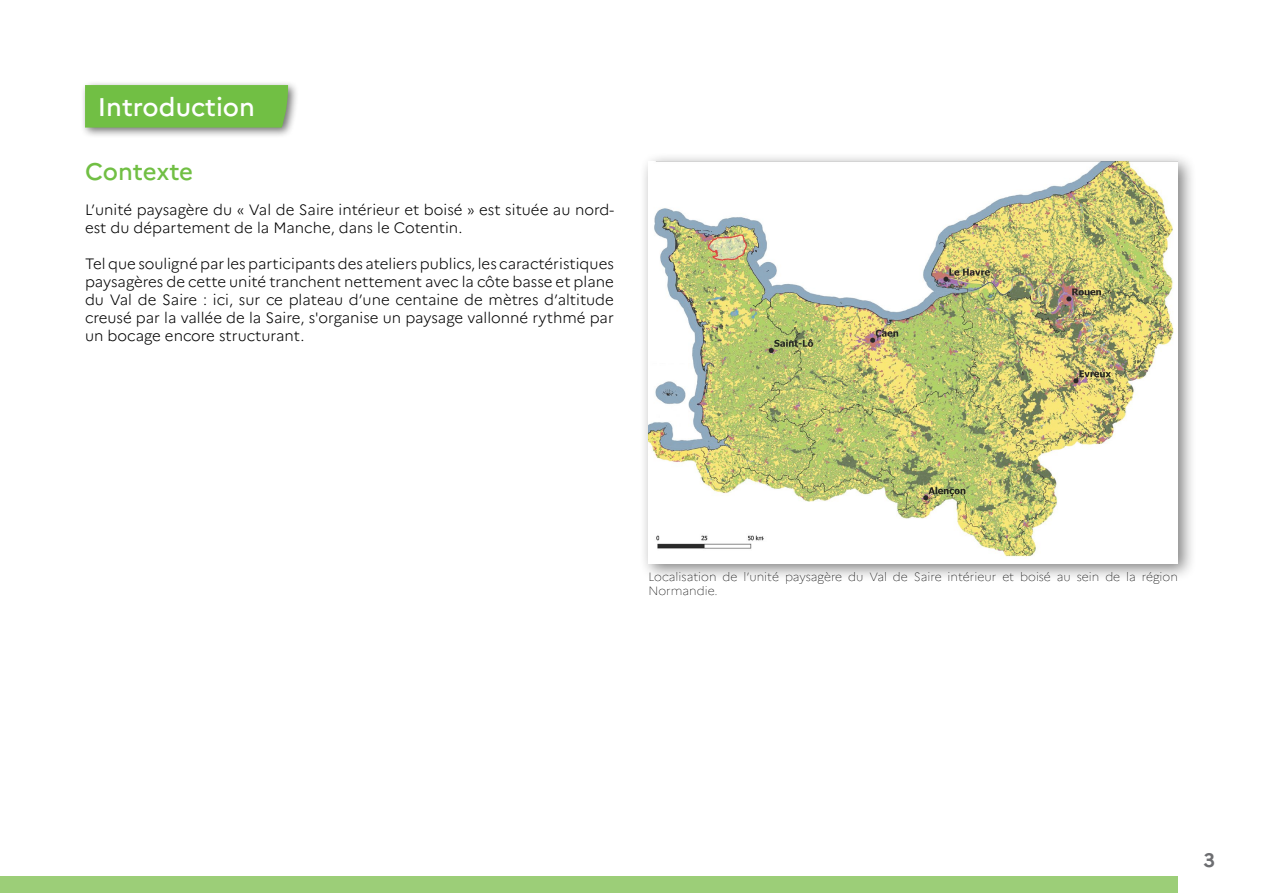
<style>
.page{position:relative;width:1263px;height:893px;background:#fff}
.page>*{position:absolute;margin:0;border:0;box-sizing:border-box;transform-origin:0 0}
.t1{font:500 25.5px "Marianne";color:#fff}
.t2{font:500 24px "Marianne";letter-spacing:-.01em;color:#71bf44}
.t3{font:700 19.5px "Marianne";color:#6d6e71}
.t4{font:300 15px/18px "Marianne";color:#000}
.t5{font:100 12px/14.4px "Marianne";color:#000}
</style>
<div class="page">
<div style="left:0;top:876px;width:1178px;height:17px;background:#9cce78"></div>
<div style="left:80px;top:80px;width:219px;height:59px;background:#000;opacity:.56"></div>
<div style="left:85px;top:85px;width:203px;height:43px;background:#71bf44"></div>
<div style="left:639px;top:152px;width:557px;height:430px;background:#000;opacity:.5"></div>
<img style="left:648px;top:162px;width:530px;height:401px">
<h1 class="t1" style="left:98px;top:91px;width:159px">Introduction</h1>
<h2 class="t2" style="left:85px;top:156px;width:110px">Contexte</h2>
<p class="t4" style="left:85px;top:201px;width:530px">L’unité paysagère du « Val de Saire intérieur et boisé » est située au nord&shy;est du département de la Manche, dans le Cotentin.</p>
<p class="t4" style="left:85px;top:255px;width:530px;text-align:justify">Tel que souligné par les participants des ateliers publics, les caractéristiques paysagères de cette unité tranchent nettement avec la côte basse et plane du Val de Saire : ici, sur ce plateau d’une centaine de mètres d’altitude creusé par la vallée de la Saire, s'organise un paysage vallonné rythmé par un bocage encore structurant.</p>
<p class="t5" style="left:648px;top:569px;width:531px">Localisation de l’unité paysagère du Val de Saire intérieur et boisé au sein de la région<br>Normandie.</p>
<h3 class="t3" style="left:1203px;top:849px;width:13px">3</h3>
</div>
